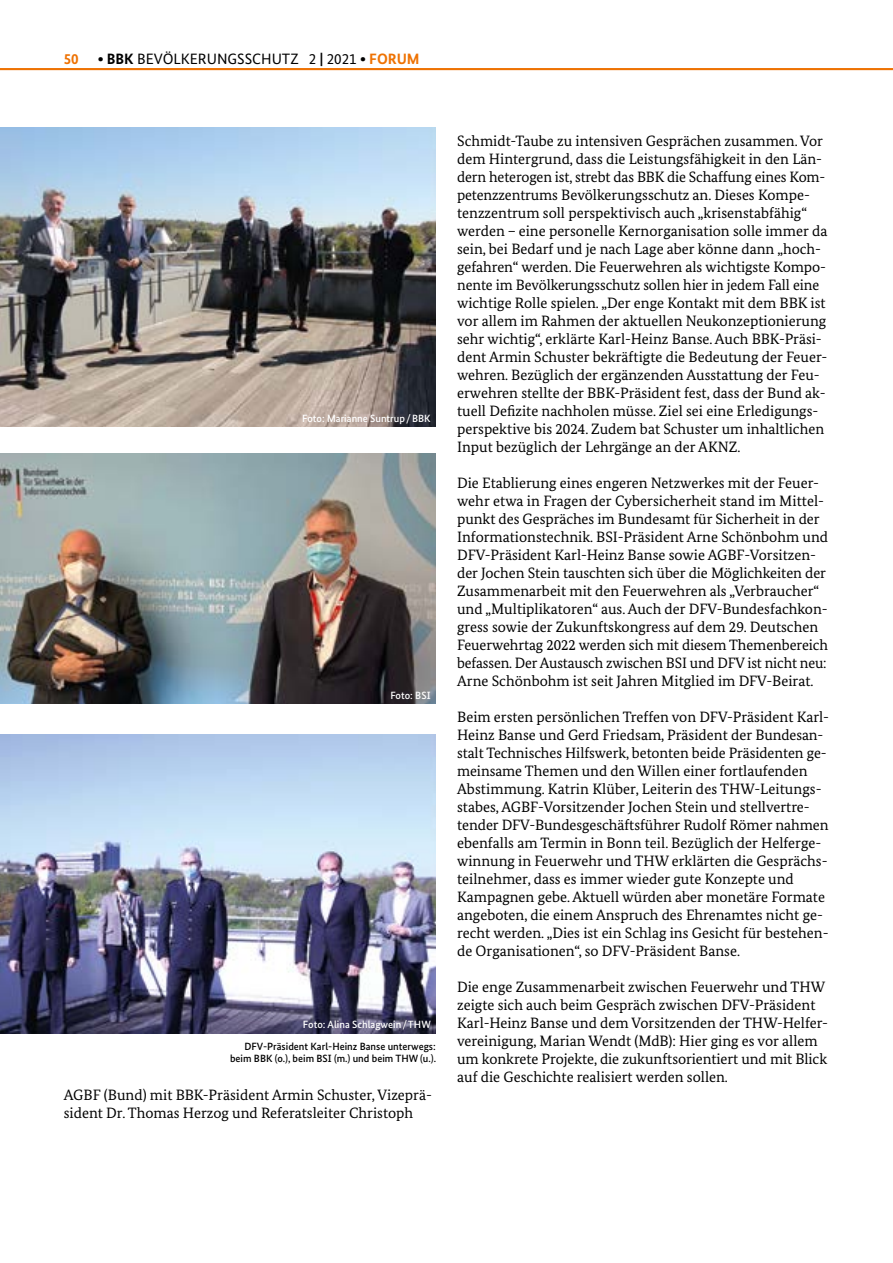
<style>
.page{position:relative;width:893px;height:1263px;background:#fff}
.page>*{position:absolute;margin:0;border:0;box-sizing:border-box;transform-origin:0 0}
.Fließtext_Forum{font:15px/18px "Bundes Serif";color:#000}
.t1{font:15px "Bundes Sans";color:#000}
.t2{font:700 15px "Bundes Sans";color:#ee7203}
.t3{font:500 10.5px/12.6px "Bundes Sans";color:#000;text-align:right}
.t4{font:500 10.5px "Bundes Sans";color:#fff}
.s1{font-weight:700}
.s2{font-weight:700;color:#ee7203}
</style>
<div class="page">
<img style="left:0;top:128px;width:436px;height:299px">
<img style="left:0;top:453px;width:436px;height:251px">
<img style="left:0;top:734px;width:436px;height:299px">
<hr style="left:0;top:68px;width:893px;height:2px;background:#ee7203">
<p class="t2" style="left:64px;top:50px;width:16px">50</p>
<p class="t1" style="left:98px;top:49px;width:323px"><span class="s1">∙ BBK</span> BEVÖLKERUNGSSCHUTZ 2 <span class="s1">|</span> 2021 <span class="s1">∙</span> <span class="s2">FORUM</span></p>
<p class="t4" style="left:302px;top:412px;width:130px">Foto: Marianne Suntrup/BBK</p>
<p class="t4" style="left:390px;top:689px;width:42px">Foto: BSI</p>
<p class="t4" style="left:303px;top:1018px;width:129px">Foto: Alina Schlagwein/THW</p>
<p class="t3" style="left:230px;top:1040px;width:207px">DFV-Präsident Karl-Heinz Banse unterwegs: beim BBK (o.), beim BSI (m.) und beim THW (u.).</p>
<p class="Fließtext_Forum" style="left:64px;top:1085px;width:370px">AGBF (Bund) mit BBK-Präsident Armin Schuster, Vizeprä&shy;sident Dr. Thomas Herzog und Referatsleiter Christoph</p>
<p class="Fließtext_Forum" style="left:457px;top:131px;width:372px">Schmidt-Taube zu intensiven Gesprächen zusammen. Vor dem Hintergrund, dass die Leistungsfähigkeit in den Län&shy;dern heterogen ist, strebt das BBK die Schaffung eines Kom&shy;petenzzentrums Bevölkerungsschutz an. Dieses Kompe&shy;tenzzentrum soll perspektivisch auch „krisenstabfähig“ werden – eine personelle Kernorganisation solle immer da sein, bei Bedarf und je nach Lage aber könne dann „hoch&shy;gefahren“ werden. Die Feuerwehren als wichtigste Kompo&shy;nente im Bevölkerungsschutz sollen hier in jedem Fall eine wichtige Rolle spielen. „Der enge Kontakt mit dem BBK ist vor allem im Rahmen der aktuellen Neukonzeptionierung sehr wichtig“, erklärte Karl-Heinz Banse. Auch BBK-Präsi&shy;dent Armin Schuster bekräftigte die Bedeutung der Feuer&shy;wehren. Bezüglich der ergänzenden Ausstattung der Feu&shy;erwehren stellte der BBK-Präsident fest, dass der Bund ak&shy;tuell Defizite nachholen müsse. Ziel sei eine Erledigungs&shy;perspektive bis 2024. Zudem bat Schuster um inhaltlichen Input bezüglich der Lehrgänge an der AKNZ.</p>
<p class="Fließtext_Forum" style="left:457px;top:473px;width:372px">Die Etablierung eines engeren Netzwerkes mit der Feuer&shy;wehr etwa in Fragen der Cybersicherheit stand im Mittel&shy;punkt des Gespräches im Bundesamt für Sicherheit in der Informationstechnik. BSI-Präsident Arne Schönbohm und DFV-Präsident Karl-Heinz Banse sowie AGBF-Vorsitzen&shy;der Jochen Stein tauschten sich über die Möglichkeiten der Zusammenarbeit mit den Feuerwehren als „Verbraucher“ und „Multiplikatoren“ aus. Auch der DFV-Bundesfachkon&shy;gress sowie der Zukunftskongress auf dem 29. Deutschen Feuerwehrtag 2022 werden sich mit diesem Themenbereich befassen. Der Austausch zwischen BSI und DFV ist nicht neu:<br>Arne Schönbohm ist seit Jahren Mitglied im DFV-Beirat.</p>
<p class="Fließtext_Forum" style="left:457px;top:707px;width:374px">Beim ersten persönlichen Treffen von DFV-Präsident Karl-Heinz Banse und Gerd Friedsam, Präsident der Bundesan&shy;stalt Technisches Hilfswerk, betonten beide Präsidenten ge&shy;meinsame Themen und den Willen einer fortlaufenden Abstimmung. Katrin Klüber, Leiterin des THW-Leitungs&shy;stabes, AGBF-Vorsitzender Jochen Stein und stellvertre&shy;tender DFV-Bundesgeschäftsführer Rudolf Römer nahmen ebenfalls am Termin in Bonn teil. Bezüglich der Helferge&shy;winnung in Feuerwehr und THW erklärten die Gesprächs&shy;teilnehmer, dass es immer wieder gute Konzepte und Kampagnen gebe. Aktuell würden aber monetäre Formate angeboten, die einem Anspruch des Ehrenamtes nicht ge&shy;recht werden. „Dies ist ein Schlag ins Gesicht für bestehen&shy;de Organisationen“, so DFV-Präsident Banse.</p>
<p class="Fließtext_Forum" style="left:457px;top:977px;width:372px">Die enge Zusammenarbeit zwischen Feuerwehr und THW zeigte sich auch beim Gespräch zwischen DFV-Präsident Karl-Heinz Banse und dem Vorsitzenden der THW-Helfer&shy;vereinigung, Marian Wendt (MdB): Hier ging es vor allem um konkrete Projekte, die zukunftsorientiert und mit Blick auf die Geschichte realisiert werden sollen.</p>
</div>
